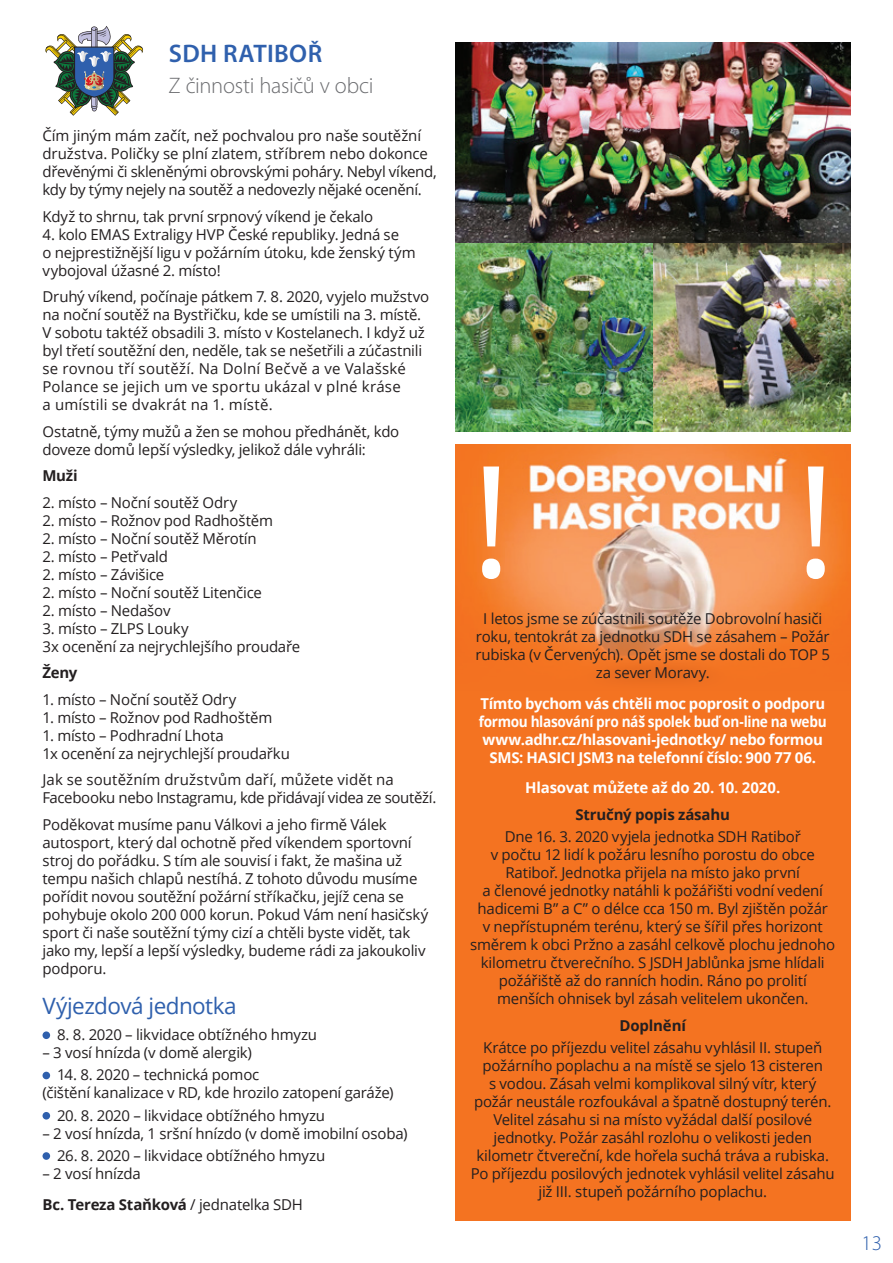
<style>
.page{position:relative;width:893px;height:1263px;background:#fff}
.page>*{position:absolute;margin:0;border:0;box-sizing:border-box;transform-origin:0 0}
.t1{font:600 25.5px "Myriad Pro";letter-spacing:.015em;color:#2f60ad}
.t2{font:300 22.5px "Myriad Pro";letter-spacing:-.015em;color:#6c6d70}
.t3{font:22.5px "Open Sans";letter-spacing:-.025em;color:#2f60ad}
.t4{font:300 21px "Myriad Pro";color:#2f60ad}
.t5{font:15px/18px "Open Sans";letter-spacing:-.015em;color:#231f20}
.t6{font:700 15px/18px "Open Sans";letter-spacing:-.02em;color:#fff;text-align:center}
.t7{font:700 15px "Open Sans";letter-spacing:-.015em;color:#231f20}
.s1{font-weight:700}
</style>
<div class="page">
<img style="left:42px;top:26px;width:809px;height:1195px">
<h1 class="t1" style="left:169px;top:37px;width:155px">SDH RATIBOŘ</h1>
<h2 class="t2" style="left:169px;top:73px;width:206px">Z činnosti hasičů v obci</h2>
<p class="t5" style="left:43px;top:126px;width:396px">Čím jiným mám začít, než pochvalou pro naše soutěžní družstva. Poličky se plní zlatem, stříbrem nebo dokonce dřevěnými či skleněnými obrovskými poháry. Nebyl víkend, kdy by týmy nejely na soutěž a nedovezly nějaké ocenění.</p>
<p class="t5" style="left:43px;top:207px;width:332px">Když to shrnu, tak první srpnový víkend je čekalo</p>
<p class="t5" style="left:43px;top:225px;width:375px">4. kolo EMAS Extraligy HVP České republiky. Jedná se<br>o nejprestižnější ligu v požárním útoku, kde ženský tým vybojoval úžasné 2. místo!</p>
<p class="t5" style="left:43px;top:287px;width:388px">Druhý víkend, počínaje pátkem 7. 8. 2020, vyjelo mužstvo na noční soutěž na Bystřičku, kde se umístili na 3. místě.<br>V sobotu taktéž obsadili 3. místo v Kostelanech. I když už byl třetí soutěžní den, neděle, tak se nešetřili a zúčastnili se rovnou tří soutěží. Na Dolní Bečvě a ve Valašské Polance se jejich um ve sportu ukázal v plné kráse<br>a umístili se dvakrát na 1. místě.</p>
<p class="t5" style="left:43px;top:422px;width:358px">Ostatně, týmy mužů a žen se mohou předhánět, kdo doveze domů lepší výsledky, jelikož dále vyhráli:</p>
<p class="t7" style="left:43px;top:465px;width:37px">Muži</p>
<p class="t5" style="left:43px;top:493px;width:196px">2. místo – Noční soutěž Odry</p>
<p class="t5" style="left:43px;top:511px;width:232px">2. místo – Rožnov pod Radhoštěm</p>
<p class="t5" style="left:43px;top:529px;width:216px">2. místo – Noční soutěž Měrotín</p>
<p class="t5" style="left:43px;top:547px;width:127px">2. místo – Petřvald</p>
<p class="t5" style="left:43px;top:565px;width:123px">2. místo – Závišice</p>
<p class="t5" style="left:43px;top:583px;width:221px">2. místo – Noční soutěž Litenčice</p>
<p class="t5" style="left:43px;top:601px;width:130px">2. místo – Nedašov</p>
<p class="t5" style="left:43px;top:619px;width:259px">3. místo – ZLPS Louky<br>3x ocenění za nejrychlejšího proudaře</p>
<p class="t7" style="left:43px;top:662px;width:36px">Ženy</p>
<p class="t5" style="left:43px;top:690px;width:195px">1. místo – Noční soutěž Odry</p>
<p class="t5" style="left:43px;top:708px;width:231px">1. místo – Rožnov pod Radhoštěm</p>
<p class="t5" style="left:43px;top:726px;width:249px">1. místo – Podhradní Lhota<br>1x ocenění za nejrychlejší proudařku</p>
<p class="t5" style="left:43px;top:770px;width:395px">Jak se soutěžním družstvům daří, můžete vidět na<br>Facebooku nebo Instagramu, kde přidávají videa ze soutěží.</p>
<p class="t5" style="left:43px;top:815px;width:387px">Poděkovat musíme panu Válkovi a jeho firmě Válek autosport, který dal ochotně před víkendem sportovní stroj do pořádku. S tím ale souvisí i fakt, že mašina už tempu našich chlapů nestíhá. Z tohoto důvodu musíme pořídit novou soutěžní požární stříkačku, jejíž cena se pohybuje okolo 200 000 korun. Pokud Vám není hasičský sport či naše soutěžní týmy cizí a chtěli byste vidět, tak jako my, lepší a lepší výsledky, budeme rádi za jakoukoliv podporu.</p>
<h2 class="t3" style="left:43px;top:990px;width:196px">Výjezdová jednotka</h2>
<p class="t5" style="left:57px;top:1025px;width:262px">8. 8. 2020 – likvidace obtížného hmyzu</p>
<p class="t5" style="left:43px;top:1043px;width:211px">– 3 vosí hnízda (v domě alergik)</p>
<p class="t5" style="left:43px;top:1065px;width:353px;text-indent:15px">14. 8. 2020 – technická pomoc<br>(čištění kanalizace v RD, kde hrozilo zatopení garáže)</p>
<p class="t5" style="left:57px;top:1106px;width:270px">20. 8. 2020 – likvidace obtížného hmyzu</p>
<p class="t5" style="left:43px;top:1124px;width:366px">– 2 vosí hnízda, 1 sršní hnízdo (v domě imobilní osoba)</p>
<p class="t5" style="left:57px;top:1146px;width:270px">26. 8. 2020 – likvidace obtížného hmyzu</p>
<p class="t5" style="left:43px;top:1158px;width:262px;line-height:30.8px">– 2 vosí hnízda<br><span class="s1">Bc. Tereza Staňková</span> / jednatelka SDH</p>
<p class="t5" style="left:475px;top:609px;width:356px;text-align:center">I letos jsme se zúčastnili soutěže Dobrovolní hasiči roku, tentokrát za jednotku SDH se zásahem – Požár rubiska (v Červených). Opět jsme se dostali do TOP 5 za sever Moravy.</p>
<p class="t6" style="left:479px;top:694px;width:349px">Tímto bychom vás chtěli moc poprosit o podporu formou hlasování pro náš spolek buď on-line na webu www.adhr.cz/hlasovani-jednotky/ nebo formou SMS: HASICI JSM3 na telefonní číslo: 900 77 06.</p>
<p class="t6" style="left:525px;top:778px;width:257px">Hlasovat můžete až do 20. 10. 2020.</p>
<p class="t7" style="left:576px;top:804px;width:156px">Stručný popis zásahu</p>
<p class="t5" style="left:470px;top:827px;width:366px;text-align:center">Dne 16. 3. 2020 vyjela jednotka SDH Ratiboř<br>v počtu 12 lidí k požáru lesního porostu do obce Ratiboř. Jednotka přijela na místo jako první<br>a členové jednotky natáhli k požářišti vodní vedení hadicemi B” a C” o délce cca 150 m. Byl zjištěn požár<br>v nepřístupném terénu, který se šířil přes horizont směrem k obci Pržno a zasáhl celkově plochu jednoho kilometru čtverečního. S JSDH Jablůnka jsme hlídali požářiště až do ranních hodin. Ráno po prolití menších ohnisek byl zásah velitelem ukončen.</p>
<p class="t7" style="left:620px;top:1014px;width:68px">Doplnění</p>
<p class="t5" style="left:471px;top:1038px;width:365px;text-align:center">Krátce po příjezdu velitel zásahu vyhlásil II. stupeň požárního poplachu a na místě se sjelo 13 cisteren<br>s vodou. Zásah velmi komplikoval silný vítr, který požár neustále rozfoukával a špatně dostupný terén.<br>Velitel zásahu si na místo vyžádal další posilové jednotky. Požár zasáhl rozlohu o velikosti jeden kilometr čtvereční, kde hořela suchá tráva a rubiska.<br>Po příjezdu posilových jednotek vyhlásil velitel zásahu již III. stupeň požárního poplachu.</p>
<h3 class="t4" style="left:861px;top:1231px;width:22px">13</h3>
</div>
